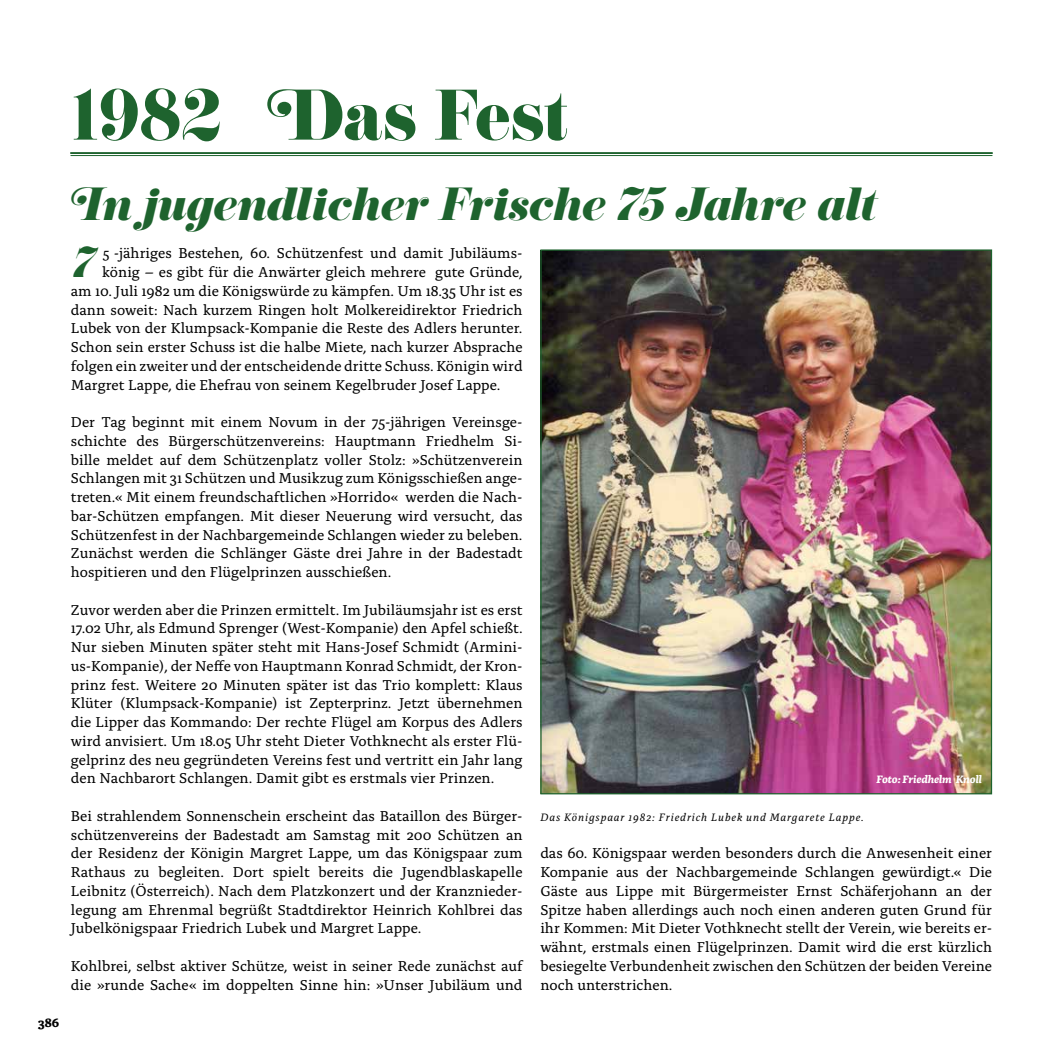
<style>
.page{position:relative;width:1063px;height:1063px;background:#fff}
.page>*{position:absolute;margin:0;border:0;box-sizing:border-box;transform-origin:0 0}
.t1{font:62.5px "Eloquent JF Pro";color:#1e632e}
.t2{font:italic 40.62px "Eloquent JF Pro";color:#1e632e}
.t3{font:italic 37.75px "Eloquent JF Pro";color:#1e632e}
.t4{font:15px/18.8px "Alda OTCEV";color:#000;text-align:justify}
.t5{font:700 12.5px "Alda OTCEV";color:#000}
.t6{font:italic 11.25px "Alda OTCEV";letter-spacing:.08em;color:#000}
.t7{font:italic 700 11.25px "Alda OTCEV";letter-spacing:-.005em;color:#fff}
.s1{font-size:14.38px}
</style>
<div class="page">
<hr style="left:71px;top:152px;width:921px;height:2px;background:#1e632e">
<hr style="left:71px;top:155px;width:921px;height:1px;background:#1e632e">
<img style="left:542px;top:251px;width:448px;height:541px">
<h1 class="t1" style="left:71px;top:81px;width:152px">1982</h1>
<h1 class="t1" style="left:267px;top:81px;width:303px">Das Fest</h1>
<p class="t5" style="left:38px;top:1013px;width:23px">386</p>
<h2 class="t2" style="left:71px;top:182px;width:805px">In jugendlicher Frische 75 Jahre alt</h2>
<h3 class="t3" style="left:71px;top:242px;width:23px">7</h3>
<p class="t4" style="left:102px;top:243px;width:422px"><span class="s1">5</span> -jähriges Bestehen, 60. Schützenfest und damit Jubiläums-</p>
<p class="t4" style="left:102px;top:262px;width:422px">könig – es gibt für die Anwärter gleich mehrere gute Gründe,</p>
<p class="t4" style="left:71px;top:280px;width:453px">am 10. Juli 1982 um die Königswürde zu kämpfen. Um 18.35 Uhr ist es</p>
<p class="t4" style="left:71px;top:299px;width:453px">dann soweit: Nach kurzem Ringen holt Molkereidirektor Friedrich</p>
<p class="t4" style="left:71px;top:318px;width:453px">Lubek von der Klumpsack-Kompanie die Reste des Adlers herunter.</p>
<p class="t4" style="left:71px;top:337px;width:453px">Schon sein erster Schuss ist die halbe Miete, nach kurzer Absprache</p>
<p class="t4" style="left:71px;top:355px;width:453px">folgen ein zweiter und der entscheidende dritte Schuss. Königin wird</p>
<p class="t4" style="left:71px;top:374px;width:431px">Margret Lappe, die Ehefrau von seinem Kegelbruder Josef Lappe.</p>
<p class="t4" style="left:71px;top:412px;width:453px">Der Tag beginnt mit einem Novum in der 75-jährigen Vereinsge&shy;schichte des Bürgerschützenvereins: Hauptmann Friedhelm Si&shy;bille meldet auf dem Schützenplatz voller Stolz: »Schützenverein Schlangen mit 31 Schützen und Musikzug zum Königsschießen ange&shy;treten.« Mit einem freundschaftlichen »Horrido« werden die Nach&shy;bar-Schützen empfangen. Mit dieser Neuerung wird versucht, das Schützenfest in der Nachbargemeinde Schlangen wieder zu beleben.<br>Zunächst werden die Schlänger Gäste drei Jahre in der Badestadt hospitieren und den Flügelprinzen ausschießen.</p>
<p class="t4" style="left:71px;top:599px;width:453px">Zuvor werden aber die Prinzen ermittelt. Im Jubiläumsjahr ist es erst 17.02 Uhr, als Edmund Sprenger (West-Kompanie) den Apfel schießt.<br>Nur sieben Minuten später steht mit Hans-Josef Schmidt (Armini&shy;us-Kompanie), der Neffe von Hauptmann Konrad Schmidt, der Kron&shy;prinz fest. Weitere 20 Minuten später ist das Trio komplett: Klaus Klüter (Klumpsack-Kompanie) ist Zepterprinz. Jetzt übernehmen die Lipper das Kommando: Der rechte Flügel am Korpus des Adlers wird anvisiert. Um 18.05 Uhr steht Dieter Vothknecht als erster Flü&shy;gelprinz des neu gegründeten Vereins fest und vertritt ein Jahr lang den Nachbarort Schlangen. Damit gibt es erstmals vier Prinzen.</p>
<p class="t4" style="left:71px;top:805px;width:453px">Bei strahlendem Sonnenschein erscheint das Bataillon des Bürger&shy;schützenvereins der Badestadt am Samstag mit 200 Schützen an der Residenz der Königin Margret Lappe, um das Königspaar zum Rathaus zu begleiten. Dort spielt bereits die Jugendblaskapelle Leibnitz (Österreich). Nach dem Platzkonzert und der Kranznieder&shy;legung am Ehrenmal begrüßt Stadtdirektor Heinrich Kohlbrei das Jubelkönigspaar Friedrich Lubek und Margret Lappe.</p>
<p class="t4" style="left:71px;top:955px;width:453px">Kohlbrei, selbst aktiver Schütze, weist in seiner Rede zunächst auf die »runde Sache« im doppelten Sinne hin: »Unser Jubiläum und</p>
<p class="t6" style="left:540px;top:808px;width:325px">Das Königspaar 1982: Friedrich Lubek und Margarete Lappe.</p>
<p class="t7" style="left:877px;top:771px;width:107px">Foto: Friedhelm Knoll</p>
<p class="t4" style="left:540px;top:843px;width:453px">das 60. Königspaar werden besonders durch die Anwesenheit einer Kompanie aus der Nachbargemeinde Schlangen gewürdigt.« Die Gäste aus Lippe mit Bürgermeister Ernst Schäferjohann an der Spitze haben allerdings auch noch einen anderen guten Grund für ihr Kommen: Mit Dieter Vothknecht stellt der Verein, wie bereits er&shy;wähnt, erstmals einen Flügelprinzen. Damit wird die erst kürzlich besiegelte Verbundenheit zwischen den Schützen der beiden Vereine noch unterstrichen.</p>
</div>
